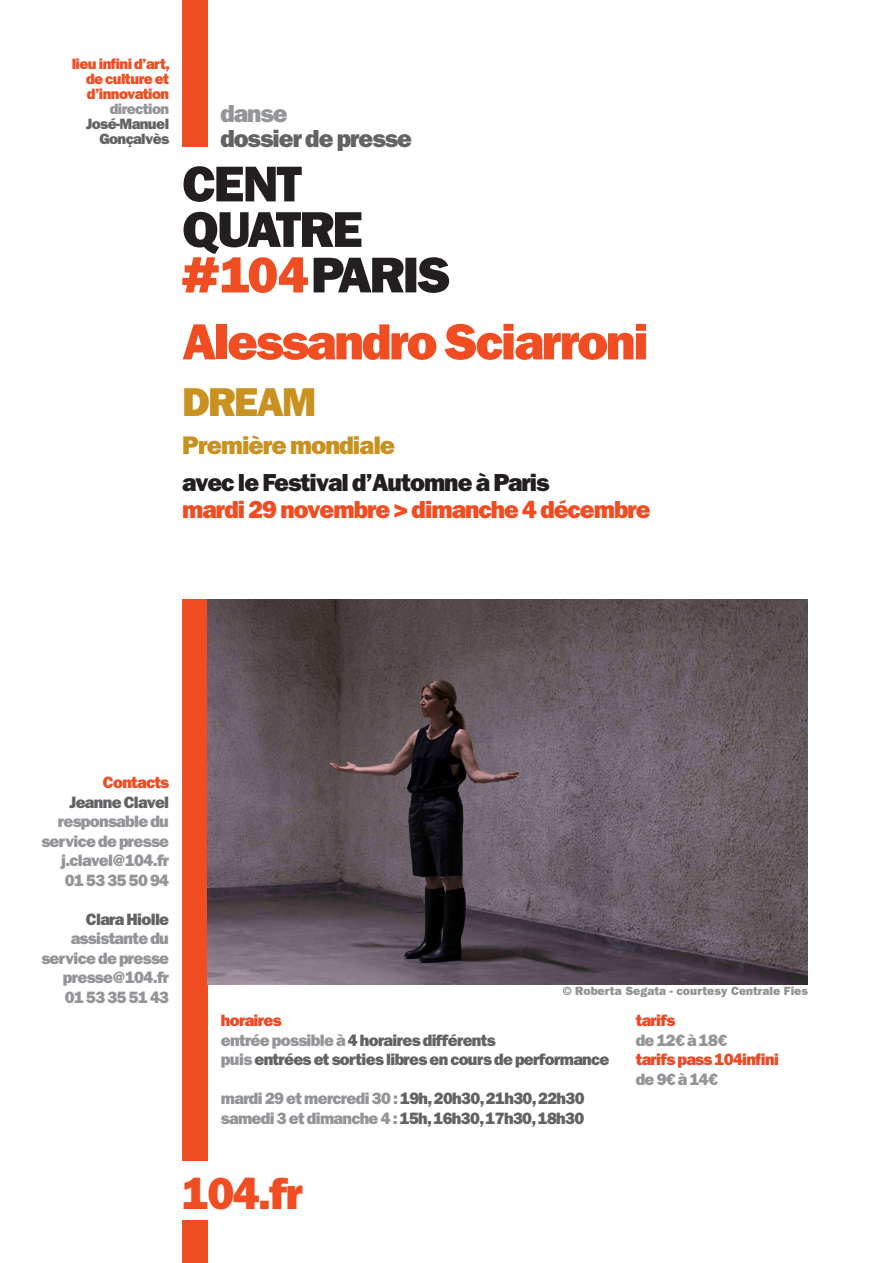
<style>
.page{position:relative;width:893px;height:1263px;background:#fff}
.page>*{position:absolute;margin:0;border:0;box-sizing:border-box;transform-origin:0 0}
.Texte_1{font:51px "ITC Franklin Gothic Std Hvy";letter-spacing:-.04em;color:#f04d22}
.t1{font:45px "ITC Franklin Gothic Std Hvy";color:#f04d22}
.Style_de_paragraphe{font:40.5px "ITC Franklin Gothic Std Hvy";letter-spacing:-.04em;color:#c9911f}
.Texte_2{font:25.5px "ITC Franklin Gothic Std Hvy";letter-spacing:-.04em;color:#c9911f}
.Texte_1-2{font:24.75px "ITC Franklin Gothic Std Hvy";letter-spacing:-.04em;color:#f04d22}
.Texte_2-2{font:24.75px "ITC Franklin Gothic Std Hvy";letter-spacing:-.04em;color:#231f20}
.Texte_2-3{font:24.75px "ITC Franklin Gothic Std Hvy";letter-spacing:-.04em;color:#636366}
.Texte_2-4{font:24.75px "ITC Franklin Gothic Std Hvy";letter-spacing:-.04em;color:#939598}
.Texte_3{font:16.5px "ITC Franklin Gothic Std Hvy";letter-spacing:-.04em;color:#636366}
.Texte_3-2{font:16.5px/19.5px "ITC Franklin Gothic Std Hvy";letter-spacing:-.04em;color:#939598;text-align:right}
.t2{font:16.5px "ITC Franklin Gothic Std Hvy";letter-spacing:-.04em;color:#ed4924}
.Texte_3-3{font:16.5px "ITC Franklin Gothic Std Hvy";letter-spacing:-.04em;color:#f04d22}
.t3{font:15px "ITC Franklin Gothic Std Hvy";letter-spacing:-.04em;color:#f04d22}
.t4{font:15px "ITC Franklin Gothic Std Hvy";letter-spacing:-.04em;color:#636366}
.t5{font:15px "ITC Franklin Gothic Std Hvy";letter-spacing:-.04em;color:#939598}
.t6{font:12px "ITC Franklin Gothic Std Hvy";color:#929394}
.s1{color:#636366}
.s2{color:#939598}
</style>
<div class="page">
<div style="left:182px;top:599px;width:26px;height:562px;background:#f04d22"></div>
<div style="left:182px;top:1220px;width:26px;height:43px;background:#f04d22"></div>
<svg style="left:182px;top:212px;width:267px;height:81px"></svg>
<svg style="left:184px;top:166px;width:118px;height:36px"></svg>
<div style="left:182px;top:0;width:26px;height:147px;background:#f04d22"></div>
<img style="left:208px;top:599px;width:600px;height:386px">
<p class="t3" style="left:72px;top:55px;width:100px">lieu infini d’art,</p>
<p class="t3" style="left:86px;top:70px;width:85px">de culture et</p>
<p class="t3" style="left:87px;top:85px;width:84px">d’innovation</p>
<p class="t5" style="left:110px;top:100px;width:61px">direction</p>
<p class="t4" style="left:86px;top:115px;width:85px">José-Manuel</p>
<p class="t4" style="left:100px;top:130px;width:71px">Gonçalvès</p>
<p class="Texte_2-4" style="left:220px;top:99px;width:69px">danse</p>
<p class="Texte_2-3" style="left:220px;top:124px;width:193px">dossier de presse</p>
<p class="Texte_1" style="left:182px;top:312px;width:468px">Alessandro Sciarroni</p>
<p class="Style_de_paragraphe" style="left:182px;top:379px;width:136px">DREAM</p>
<p class="Texte_2" style="left:182px;top:430px;width:214px">Première mondiale</p>
<p class="Texte_2-2" style="left:182px;top:468px;width:369px">avec le Festival d’Automne à Paris</p>
<p class="Texte_1-2" style="left:182px;top:495px;width:470px">mardi 29 novembre &gt; dimanche 4 décembre</p>
<p class="Texte_3-3" style="left:103px;top:773px;width:68px">Contacts</p>
<p class="Texte_3" style="left:69px;top:792px;width:102px">Jeanne Clavel</p>
<p class="Texte_3-2" style="left:41px;top:812px;width:129px">responsable du service de presse</p>
<p class="Texte_3-2" style="left:61px;top:851px;width:110px">j.clavel@104.fr</p>
<p class="Texte_3-2" style="left:65px;top:870px;width:106px">01 53 35 50 94</p>
<p class="Texte_3-2" style="left:41px;top:909px;width:129px"><span class="s1">Clara Hiolle </span>assistante du service de presse</p>
<p class="Texte_3-2" style="left:63px;top:968px;width:108px;text-align:left">presse@104.fr<br>01 53 35 51 43</p>
<p class="t6" style="left:563px;top:984px;width:247px">© Roberta Segata - courtesy Centrale Fies</p>
<p class="t2" style="left:636px;top:1011px;width:41px">tarifs</p>
<p class="Texte_3-2" style="left:636px;top:1030px;width:93px">de 12€ à 18€</p>
<p class="t2" style="left:636px;top:1050px;width:145px">tarifs pass 104infini</p>
<p class="Texte_3-2" style="left:636px;top:1069px;width:84px">de 9€ à 14€</p>
<p class="t2" style="left:221px;top:1011px;width:62px">horaires</p>
<p class="Texte_3" style="left:221px;top:1030px;width:276px"><span class="s2">entrée possible à</span> 4 horaires différents</p>
<p class="Texte_3" style="left:221px;top:1050px;width:390px"><span class="s2">puis</span> entrées et sorties libres en cours de performance</p>
<p class="Texte_3" style="left:221px;top:1089px;width:365px"><span class="s2">mardi 29 et mercredi 30 :</span> 19h, 20h30, 21h30, 22h30</p>
<p class="Texte_3" style="left:221px;top:1108px;width:365px"><span class="s2">samedi 3 et dimanche 4 :</span> 15h, 16h30, 17h30, 18h30</p>
<p class="t1" style="left:182px;top:1167px;width:122px">104.fr</p>
</div>
